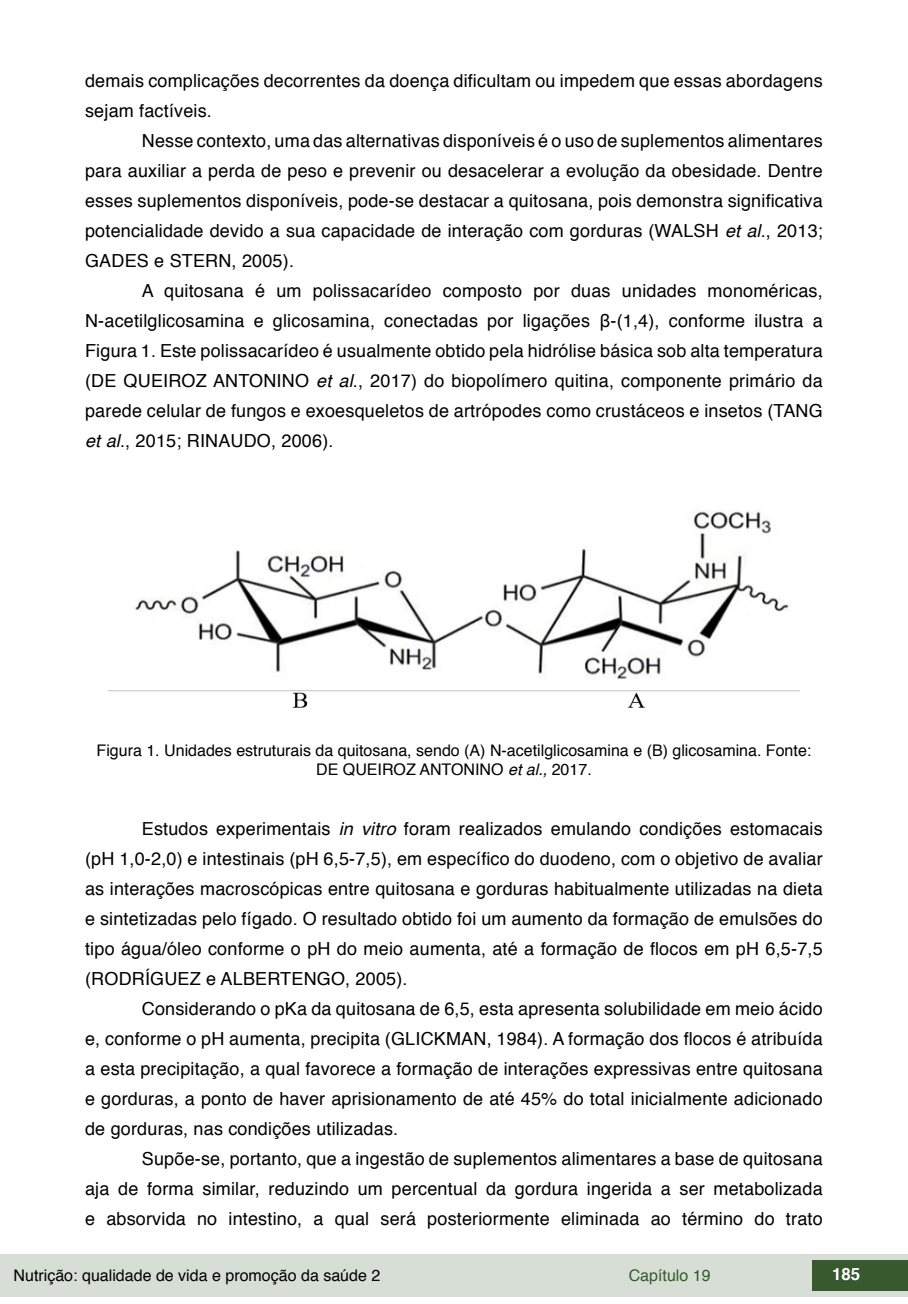
<style>
.page{position:relative;width:908px;height:1304px;background:#fff}
.page>*{position:absolute;margin:0;border:0;box-sizing:border-box;transform-origin:0 0}
.txt{font:18px/30px "Helvetica";letter-spacing:.01em;color:#000;text-align:justify}
.t1{font:700 16.8px "Helvetica";color:#fff}
.imagens_graf_tab{font:16px/19.2px "Helvetica";color:#000;text-align:center}
.t2{font:16px "Helvetica";color:#36592e}
.s1{font-style:italic}
</style>
<div class="page">
<div style="left:0;top:1254px;width:906px;height:43px;background:#d7ded5"></div>
<div style="left:812px;top:1261px;width:95px;height:30px;background:#36592e"></div>
<img style="left:108px;top:511px;width:691px;height:197px">
<p class="txt" style="left:85px;top:66px;width:738px">demais complicações decorrentes da doença dificultam ou impedem que essas abordagens sejam factíveis.</p>
<p class="txt" style="left:85px;top:126px;width:739px;text-indent:57px">Nesse contexto, uma das alternativas disponíveis é o uso de suplementos alimentares para auxiliar a perda de peso e prevenir ou desacelerar a evolução da obesidade. Dentre esses suplementos disponíveis, pode-se destacar a quitosana, pois demonstra significativa potencialidade devido a sua capacidade de interação com gorduras (WALSH <span class="s1">et al</span>., 2013; GADES e STERN, 2005).</p>
<p class="txt" style="left:85px;top:276px;width:738px;text-indent:57px">A quitosana é um polissacarídeo composto por duas unidades monoméricas, N-acetilglicosamina e glicosamina, conectadas por ligações β-(1,4), conforme ilustra a Figura 1. Este polissacarídeo é usualmente obtido pela hidrólise básica sob alta temperatura (DE QUEIROZ ANTONINO <span class="s1">et al</span>., 2017) do biopolímero quitina, componente primário da parede celular de fungos e exoesqueletos de artrópodes como crustáceos e insetos (TANG <span class="s1">et al</span>., 2015; RINAUDO, 2006).</p>
<p class="imagens_graf_tab" style="left:96px;top:741px;width:716px">Figura 1. Unidades estruturais da quitosana, sendo (A) N-acetilglicosamina e (B) glicosamina. Fonte:<br>DE QUEIROZ ANTONINO <span class="s1">et al.,</span> 2017.</p>
<p class="txt" style="left:85px;top:814px;width:738px;text-indent:57px">Estudos experimentais <span class="s1">in vitro</span> foram realizados emulando condições estomacais (pH 1,0-2,0) e intestinais (pH 6,5-7,5), em específico do duodeno, com o objetivo de avaliar as interações macroscópicas entre quitosana e gorduras habitualmente utilizadas na dieta e sintetizadas pelo fígado. O resultado obtido foi um aumento da formação de emulsões do tipo água/óleo conforme o pH do meio aumenta, até a formação de flocos em pH 6,5-7,5 (RODRÍGUEZ e ALBERTENGO, 2005).</p>
<p class="txt" style="left:85px;top:994px;width:738px;text-indent:57px">Considerando o pKa da quitosana de 6,5, esta apresenta solubilidade em meio ácido e, conforme o pH aumenta, precipita (GLICKMAN, 1984). A formação dos flocos é atribuída a esta precipitação, a qual favorece a formação de interações expressivas entre quitosana e gorduras, a ponto de haver aprisionamento de até 45% do total inicialmente adicionado de gorduras, nas condições utilizadas.</p>
<p class="txt" style="left:85px;top:1144px;width:738px;text-indent:57px">Supõe-se, portanto, que a ingestão de suplementos alimentares a base de quitosana aja de forma similar, reduzindo um percentual da gordura ingerida a ser metabolizada e absorvida no intestino, a qual será posteriormente eliminada ao término do trato</p>
<p class="imagens_graf_tab" style="left:14px;top:1266px;width:368px">Nutrição: qualidade de vida e promoção da saúde 2</p>
<p class="t2" style="left:628px;top:1263px;width:83px">Capítulo 19</p>
<p class="t1" style="left:831px;top:1261px;width:30px">185</p>
</div>
